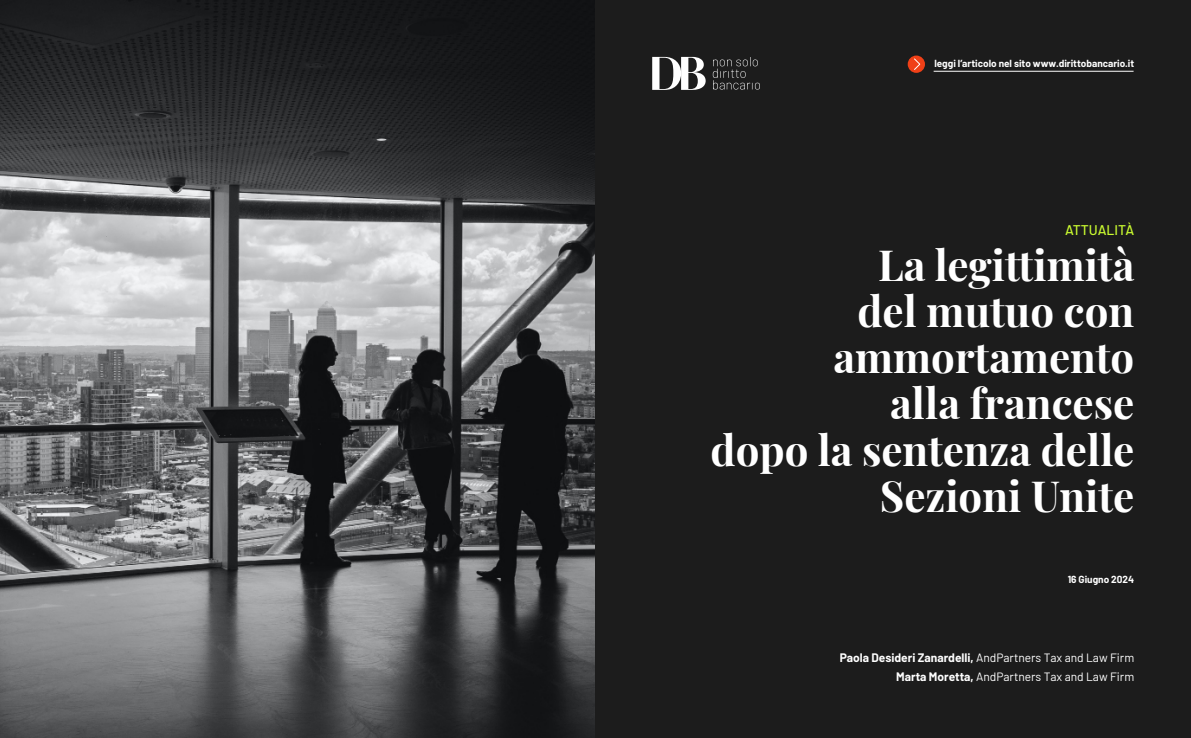
<style>
.page{position:relative;width:1191px;height:738px;background:#fff}
.page>*{position:absolute;margin:0;border:0;box-sizing:border-box;transform-origin:0 0}
.t1{font:700 42px/46px "Playfair Display";color:#fff;text-align:right}
.t2{font:500 14px "Barlow";color:#c9fa30}
.t3{font:700 12px "Barlow";color:#fff}
.t4{font:12px "Barlow";color:#fff}
.t5{font:700 10px "Barlow";color:#fff}
.s1{font-weight:400}
.s2{font-weight:700}
</style>
<div class="page">
<img style="left:0;top:0;width:595px;height:737px">
<div style="left:595px;top:0;width:596px;height:737px;background:#1c1c1c"></div>
<hr style="left:933px;top:71px;width:200px;height:1px;background:#fff">
<svg style="left:907px;top:55px;width:18px;height:18px"></svg>
<svg style="left:913px;top:58px;width:7px;height:12px"></svg>
<svg style="left:713px;top:57px;width:47px;height:32px"></svg>
<svg style="left:652px;top:57px;width:53px;height:33px"></svg>
<p class="t5" style="left:934px;top:56px;width:201px">leggi l’articolo nel sito www.dirittobancario.it</p>
<p class="t2" style="left:1065px;top:220px;width:71px">ATTUALITÀ</p>
<p class="t1" style="left:710px;top:239px;width:425px">La legittimità<br>del mutuo con ammortamento<br>alla francese<br>dopo la sentenza delle<br>Sezioni Unite</p>
<p class="t5" style="left:1067px;top:571px;width:68px">16 Giugno 2024</p>
<p class="t3" style="left:839px;top:648px;width:296px">Paola Desideri Zanardelli, <span class="s1">AndPartners Tax and Law Firm</span></p>
<p class="t4" style="left:896px;top:667px;width:240px"><span class="s2">Marta Moretta,</span> AndPartners Tax and Law Firm</p>
</div>
